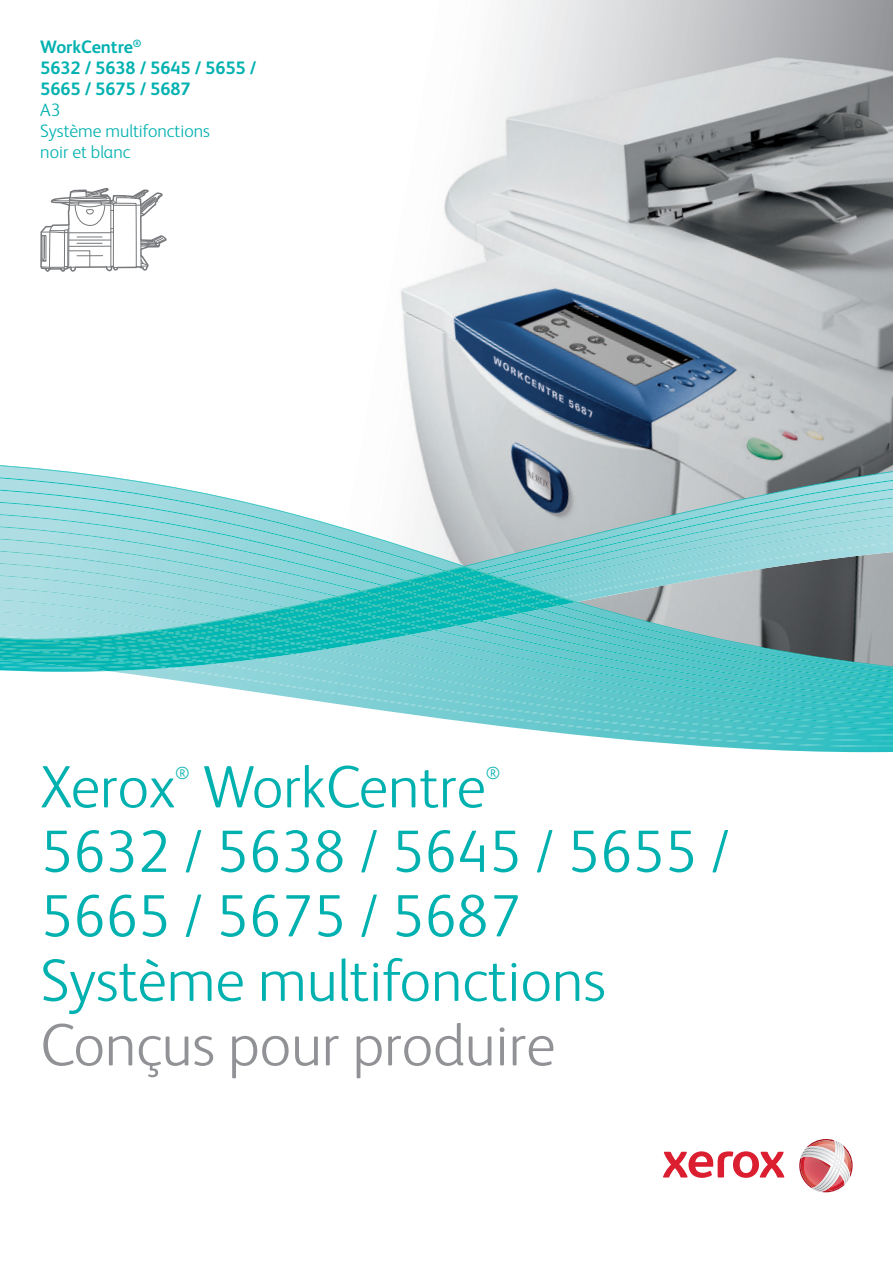
<style>
.page{position:relative;width:893px;height:1263px;background:#fff}
.page>*{position:absolute;margin:0;border:0;box-sizing:border-box;transform-origin:0 0}
.t1{font:300 60px/64.5px "Xerox Sans";color:#00b1b0}
.t2{font:300 60px "Xerox Sans";color:#909295}
.t3{font:700 18px/21px "Xerox Sans";color:#00b1b0}
.t4{font:300 18px/21px "Xerox Sans";color:#00b1b0}
.t5{font:300 17.55px "Xerox Sans";color:#00b1b0}
</style>
<div class="page">
<svg style="left:663px;top:1151px;width:121px;height:27px"></svg>
<svg style="left:799px;top:1139px;width:53px;height:53px"></svg>
<img style="left:812px;top:1141px;width:28px;height:49px">
<img style="left:400px;top:0;width:492px;height:446px">
<svg style="left:417px;top:446px;width:475px;height:15px;fill:#c2c5c7"></svg>
<svg style="left:421px;top:747px;width:471px;height:5px"></svg>
<svg style="left:167px;top:672px;width:725px;height:75px"></svg>
<svg style="left:0;top:464px;width:892px;height:208px"></svg>
<img style="left:0;top:647px;width:35px;height:3px">
<svg style="left:40px;top:188px;width:127px;height:84px"></svg>
<p class="t3" style="left:40px;top:38px;width:217px">WorkCentre<sup>®<br></sup>5632 / 5638 / 5645 / 5655 /<br>5665 / 5675 / 5687</p>
<p class="t4" style="left:40px;top:101px;width:171px">A3<br>Système multifonctions noir et blanc</p>
<p class="t1" style="left:40px;top:761px;width:136px">Xerox</p>
<p class="t5" style="left:175px;top:767px;width:16px">®</p>
<p class="t1" style="left:203px;top:761px;width:284px">WorkCentre</p>
<p class="t5" style="left:486px;top:767px;width:16px">®</p>
<p class="t1" style="left:40px;top:825px;width:690px">5632 / 5638 / 5645 / 5655 /<br>5665 / 5675 / 5687<br>Système multifonctions</p>
<p class="t2" style="left:40px;top:1024px;width:516px">Conçus pour produire</p>
</div>
